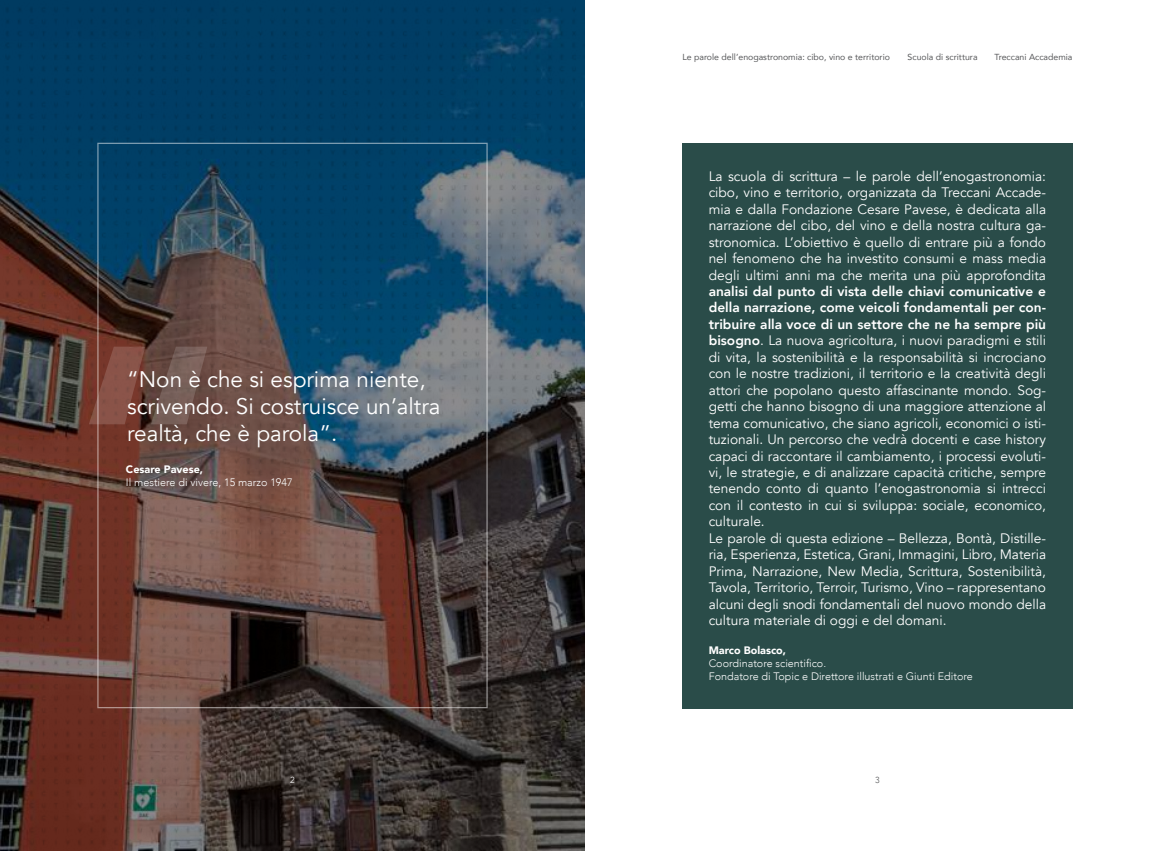
<style>
.page{position:relative;width:1170px;height:851px;background:#fff}
.page>*{position:absolute;margin:0;border:0;box-sizing:border-box;transform-origin:0 0}
.t1{font:22.5px/27px "Avenir";color:#fff}
.t2{font:13.75px/16.5px "Avenir";color:#fff;text-align:justify}
.t3{font:300 10.75px/13px "Avenir";color:#fff}
.t4{font:900 10.75px "Avenir";color:#fff}
.t5{font:8.75px "Avenir";color:#57585a}
.t6{font:300 8.75px "Avenir";color:#57585a}
.t7{font:300 8.75px "Avenir";color:#fff}
.s1{font-weight:800}
</style>
<div class="page">
<img style="left:0;top:0;width:585px;height:404px">
<img style="left:0;top:404px;width:585px;height:404px">
<img style="left:0;top:808px;width:585px;height:42px">
<div style="left:682px;top:143px;width:390px;height:565px;background:#2a4c49"></div>
<svg style="left:89px;top:346px;width:118px;height:78px"></svg>
<h1 class="t1" style="left:127px;top:366px;width:315px">“Non è che si esprima niente, scrivendo. Si costruisce un’altra realtà, che è parola”.</h1>
<p class="t4" style="left:126px;top:460px;width:79px">Cesare Pavese,</p>
<p class="t3" style="left:126px;top:476px;width:168px">Il mestiere di vivere, 15 marzo 1947</p>
<p class="t7" style="left:290px;top:774px;width:6px">2</p>
<p class="t5" style="left:682px;top:50px;width:209px">Le parole dell’enogastronomia: cibo, vino e territorio</p>
<p class="t5" style="left:907px;top:50px;width:71px">Scuola di scrittura</p>
<p class="t5" style="left:994px;top:50px;width:79px">Treccani Accademia</p>
<p class="t2" style="left:708px;top:168px;width:339px">La scuola di scrittura – le parole dell’enogastronomia: cibo, vino e territorio, organizzata da Treccani Accade&shy;mia e dalla Fondazione Cesare Pavese, è dedicata alla narrazione del cibo, del vino e della nostra cultura ga&shy;stronomica. L’obiettivo è quello di entrare più a fondo nel fenomeno che ha investito consumi e mass media degli ultimi anni ma che merita una più approfondita</p>
<p class="t2" style="left:708px;top:283px;width:339px;text-align:left"><span class="s1">analisi dal punto di vista delle chiavi comunicative e della narrazione, come veicoli fondamentali per con&shy;tribuire alla voce di un settore che ne ha sempre più bisogno</span>. La nuova agricoltura, i nuovi paradigmi e stili di vita, la sostenibilità e la responsabilità si incrociano con le nostre tradizioni, il territorio e la creatività degli attori che popolano questo affascinante mondo. Sog&shy;getti che hanno bisogno di una maggiore attenzione al tema comunicativo, che siano agricoli, economici o isti&shy;tuzionali. Un percorso che vedrà docenti e case history capaci di raccontare il cambiamento, i processi evoluti&shy;vi, le strategie, e di analizzare capacità critiche, sempre tenendo conto di quanto l’enogastronomia si intrecci con il contesto in cui si sviluppa: sociale, economico, culturale.<br>Le parole di questa edizione – Bellezza, Bontà, Distille&shy;ria, Esperienza, Estetica, Grani, Immagini, Libro, Materia Prima, Narrazione, New Media, Scrittura, Sostenibilità, Tavola, Territorio, Terroir, Turismo, Vino – rappresentano alcuni degli snodi fondamentali del nuovo mondo della cultura materiale di oggi e del domani.</p>
<p class="t4" style="left:708px;top:641px;width:79px">Marco Bolasco,</p>
<p class="t3" style="left:708px;top:656px;width:266px">Coordinatore scientifico.<br>Fondatore di Topic e Direttore illustrati e Giunti Editore</p>
<p class="t6" style="left:875px;top:775px;width:6px">3</p>
</div>
